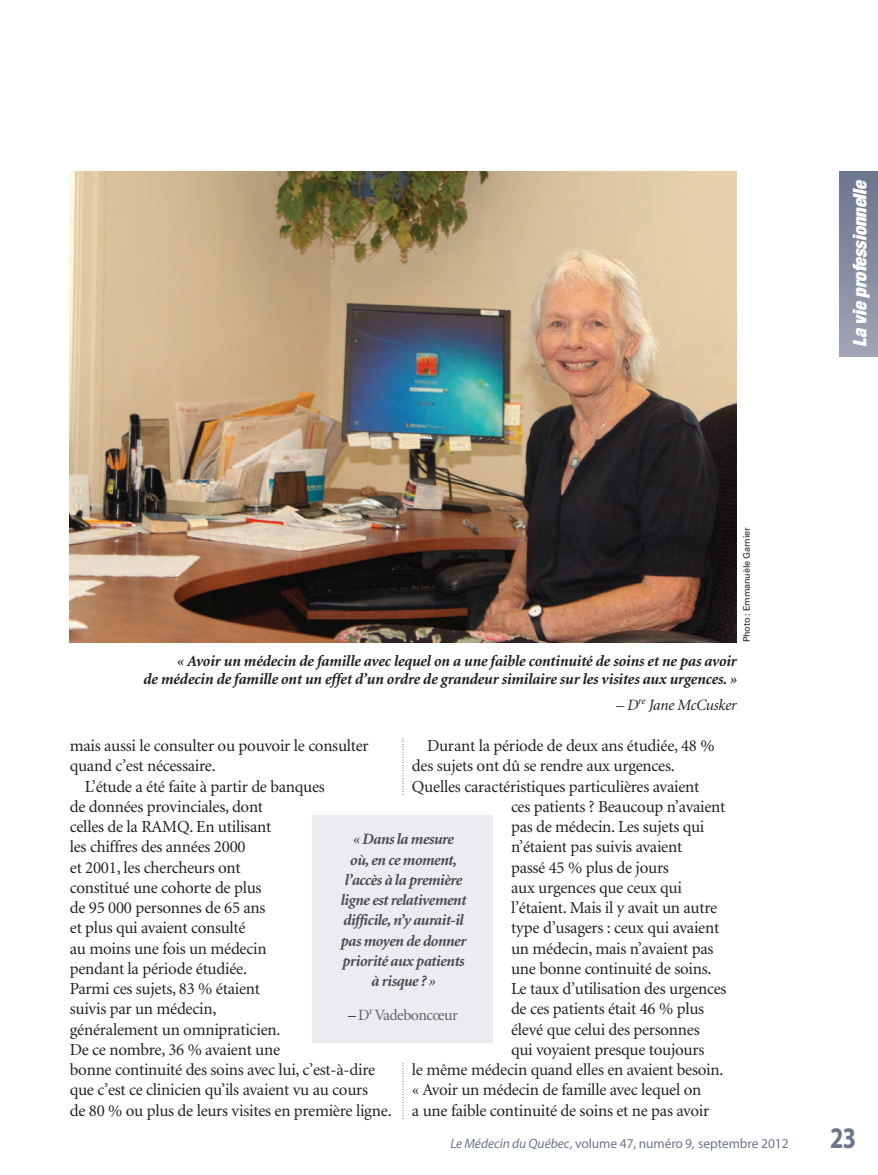
<style>
.page{position:relative;width:878px;height:1175px;background:#fff}
.page>*{position:absolute;margin:0;border:0;box-sizing:border-box;transform-origin:0 0}
.t1{font:700 30px "Myriad Pro";color:#6b758e;scale:.8 1}
.t2{font:italic 900 expanded 18.75px "Helvetica Neue";color:#fff}
.t3{font:16.8px "Minion";letter-spacing:-.015em;color:#231f20}
.t4{font:italic 700 15.75px/18.8px "Minion";letter-spacing:-.015em;color:#231f20;text-align:right}
.t5{font:italic 700 15.75px/20.2px "Minion";letter-spacing:-.035em;color:#4b4c4d;text-align:center}
.t6{font:italic 15.75px "Minion";letter-spacing:-.015em;color:#231f20}
.t7{font:15.75px "Minion";letter-spacing:-.035em;color:#636366}
.t8{font:13.5px "Myriad Pro";letter-spacing:-.005em;color:#6b758e}
.t9{font:9px "Univers";letter-spacing:-.015em;color:#231f20}
.s1{font-style:italic}
.s2{color:#231f20}
</style>
<div class="page">
<div style="left:839px;top:172px;width:39px;height:184px;background:linear-gradient(to bottom,#6b758d,#a1a3b4)"></div>
<svg style="left:402px;top:1063px;width:1px;height:56px"></svg>
<svg style="left:402px;top:739px;width:1px;height:56px"></svg>
<div style="left:313px;top:814px;width:180px;height:228px;background:#ebecf0"></div>
<img style="left:70px;top:172px;width:666px;height:470px">
<p class="t9" style="left:743px;top:642px;width:116px;rotate:-90deg">Photo : Emmanuèle Garnier</p>
<p class="t4" style="left:143px;top:652px;width:595px">« Avoir un médecin de famille avec lequel on a une faible continuité de soins et ne pas avoir<br>de médecin de famille ont un effet d’un ordre de grandeur similaire sur les visites aux urgences. »</p>
<p class="t6" style="left:616px;top:698px;width:122px">– D<sup>re</sup> Jane McCusker</p>
<p class="t2" style="left:852px;top:347px;width:169px;rotate:-90deg">La vie professionnelle</p>
<p class="t3" style="left:70px;top:739px;width:300px">mais aussi le consulter ou pouvoir le consulter</p>
<p class="t3" style="left:70px;top:759px;width:147px">quand c’est nécessaire.</p>
<p class="t3" style="left:85px;top:779px;width:242px">L’étude a été faite à partir de banques</p>
<p class="t3" style="left:70px;top:800px;width:195px">de données provinciales, dont</p>
<p class="t3" style="left:70px;top:820px;width:203px">celles de la RAMQ. En utilisant</p>
<p class="t3" style="left:70px;top:840px;width:177px">les chiffres des années 2000</p>
<p class="t3" style="left:70px;top:860px;width:172px">et 2001, les chercheurs ont</p>
<p class="t3" style="left:70px;top:881px;width:193px">constitué une cohorte de plus</p>
<p class="t3" style="left:70px;top:901px;width:197px">de 95 000 personnes de 65 ans</p>
<p class="t3" style="left:70px;top:921px;width:177px">et plus qui avaient consulté</p>
<p class="t3" style="left:70px;top:941px;width:198px">au moins une fois un médecin</p>
<p class="t3" style="left:70px;top:962px;width:179px">pendant la période étudiée.</p>
<p class="t3" style="left:70px;top:982px;width:192px">Parmi ces sujets, 83 % étaient</p>
<p class="t3" style="left:70px;top:1002px;width:148px">suivis par un médecin,</p>
<p class="t3" style="left:70px;top:1022px;width:212px">généralement un omnipraticien.</p>
<p class="t3" style="left:70px;top:1043px;width:212px">De ce nombre, 36 % avaient une</p>
<p class="t3" style="left:70px;top:1063px;width:307px">bonne continuité des soins avec lui, c’est-à-dire</p>
<p class="t3" style="left:70px;top:1083px;width:300px">que c’est ce clinicien qu’ils avaient vu au cours</p>
<p class="t3" style="left:70px;top:1103px;width:323px">de 80 % ou plus de leurs visites en première ligne.</p>
<p class="t3" style="left:427px;top:739px;width:289px">Durant la période de deux ans étudiée, 48 %</p>
<p class="t3" style="left:412px;top:759px;width:264px">des sujets ont dû se rendre aux urgences.</p>
<p class="t3" style="left:412px;top:779px;width:289px">Quelles caractéristiques particulières avaient</p>
<p class="t3" style="left:511px;top:800px;width:216px">ces patients ? Beaucoup n’avaient</p>
<p class="t3" style="left:511px;top:820px;width:195px">pas de médecin. Les sujets qui</p>
<p class="t3" style="left:511px;top:840px;width:173px">n’étaient pas suivis avaient</p>
<p class="t3" style="left:511px;top:860px;width:159px">passé 45 % plus de jours</p>
<p class="t3" style="left:511px;top:881px;width:172px">aux urgences que ceux qui</p>
<p class="t3" style="left:511px;top:901px;width:208px">l’étaient. Mais il y avait un autre</p>
<p class="t3" style="left:511px;top:921px;width:210px">type d’usagers : ceux qui avaient</p>
<p class="t3" style="left:511px;top:941px;width:204px">un médecin, mais n’avaient pas</p>
<p class="t3" style="left:511px;top:962px;width:202px">une bonne continuité de soins.</p>
<p class="t3" style="left:511px;top:982px;width:217px">Le taux d’utilisation des urgences</p>
<p class="t3" style="left:511px;top:1002px;width:195px">de ces patients était 46 % plus</p>
<p class="t3" style="left:511px;top:1022px;width:190px">élevé que celui des personnes</p>
<p class="t3" style="left:511px;top:1043px;width:195px">qui voyaient presque toujours</p>
<p class="t3" style="left:412px;top:1063px;width:313px">le même médecin quand elles en avaient besoin.</p>
<p class="t3" style="left:412px;top:1083px;width:291px">« Avoir un médecin de famille avec lequel on</p>
<p class="t3" style="left:412px;top:1103px;width:299px">a une faible continuité de soins et ne pas avoir</p>
<p class="t8" style="left:450px;top:1138px;width:340px"><span class="s1">Le Médecin du Québec,</span> volume 47, numéro 9, septembre 2012</p>
<h1 class="t1" style="left:830px;top:1126px;width:34px">23</h1>
<p class="t5" style="left:340px;top:830px;width:127px">« Dans la mesure<br>où, en ce moment, l’accès à la première ligne est relativement difficile, n’y aurait-il pas moyen de donner priorité aux patients à risque ? »</p>
<p class="t7" style="left:348px;top:1008px;width:111px"><span class="s2">–</span> D<sup>r</sup> Vadeboncœur</p>
</div>
